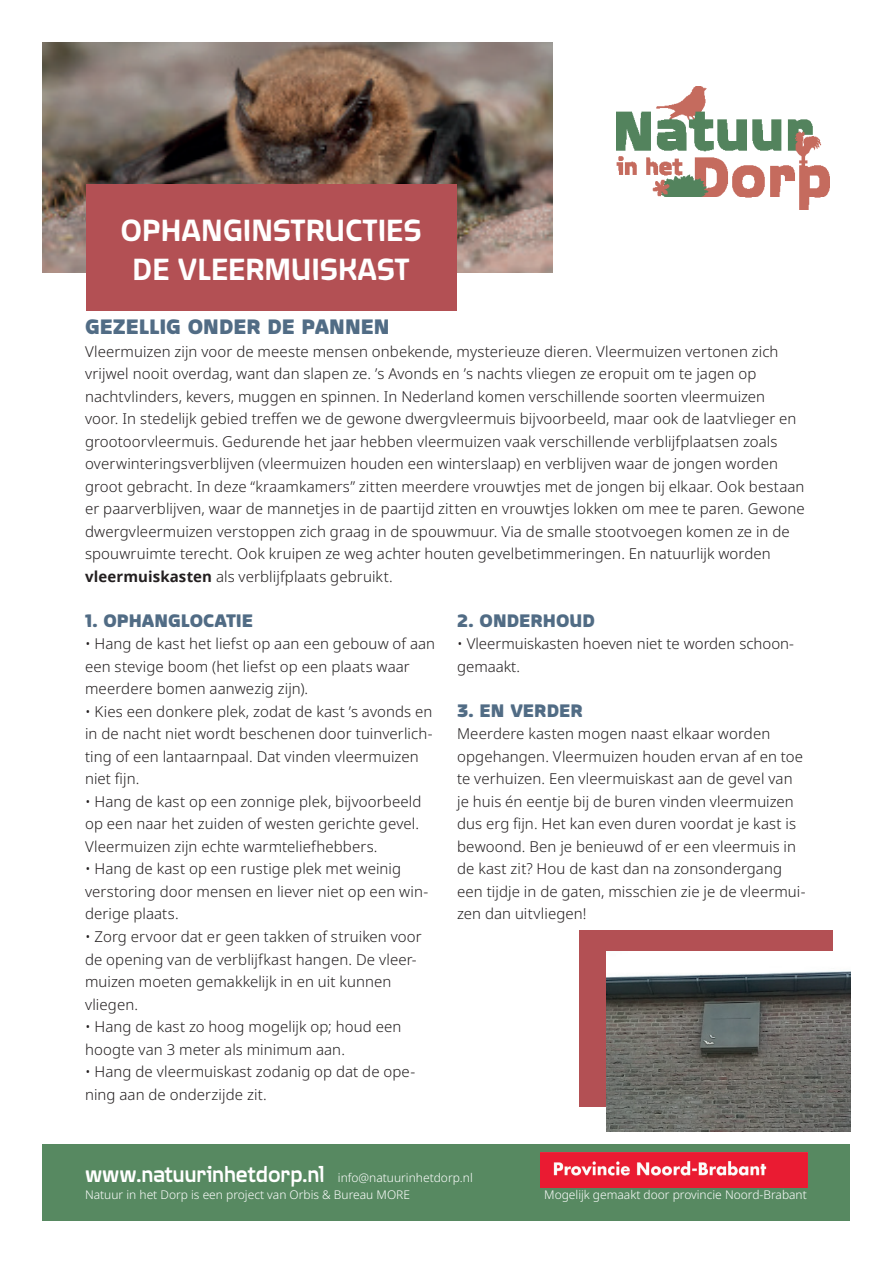
<style>
.page{position:relative;width:893px;height:1263px;background:#fff}
.page>*{position:absolute;margin:0;border:0;box-sizing:border-box;transform-origin:0 0}
.t1{font:500 33px/39.6px "Quagmire";color:#fff;text-align:center}
.t2{font:700 22.5px "Quagmire";color:#516c85}
.t3{font:700 19.5px "Quagmire";color:#516c85}
.t4{font:300 15px/22.5px "Noto Sans";letter-spacing:.005em;color:#231f20}
.t5{font:300 12px/17.4px "Noto Sans";color:#fff}
.s1{font-weight:700}
.s2{font-family:"Quagmire";font-weight:500;font-size:22.5px}
</style>
<div class="page">
<img style="left:43px;top:43px;width:510px;height:229px">
<img style="left:617px;top:86px;width:212px;height:123px">
<div style="left:86px;top:184px;width:370px;height:126px;background:#b35054"></div>
<div style="left:580px;top:931px;width:253px;height:176px;background:#b35054"></div>
<img style="left:606px;top:951px;width:244px;height:181px">
<div style="left:43px;top:1144px;width:807px;height:76px;background:#578961"></div>
<img style="left:540px;top:1153px;width:268px;height:34px">
<h1 class="t1" style="left:120px;top:208px;width:303px">OPHANGINSTRUCTIES<br>DE VLEERMUISKAST</h1>
<h2 class="t2" style="left:85px;top:312px;width:306px">GEZELLIG ONDER DE PANNEN</h2>
<p class="t4" style="left:85px;top:341px;width:721px">Vleermuizen zijn voor de meeste mensen onbekende, mysterieuze dieren. Vleermuizen vertonen zich vrijwel nooit overdag, want dan slapen ze. ’s Avonds en ’s nachts vliegen ze eropuit om te jagen op nachtvlinders, kevers, muggen en spinnen. In Nederland komen verschillende soorten vleermuizen<br>voor. In stedelijk gebied treffen we de gewone dwergvleermuis bijvoorbeeld, maar ook de laatvlieger en grootoorvleermuis. Gedurende het jaar hebben vleermuizen vaak verschillende verblijfplaatsen zoals overwinteringsverblijven (vleermuizen houden een winterslaap) en verblijven waar de jongen worden groot gebracht. In deze “kraamkamers” zitten meerdere vrouwtjes met de jongen bij elkaar. Ook bestaan er paarverblijven, waar de mannetjes in de paartijd zitten en vrouwtjes lokken om mee te paren. Gewone dwergvleermuizen verstoppen zich graag in de spouwmuur. Via de smalle stootvoegen komen ze in de spouwruimte terecht. Ook kruipen ze weg achter houten gevelbetimmeringen. En natuurlijk worden <span class="s1">vleermuiskasten</span> als verblijfplaats gebruikt.</p>
<h3 class="t3" style="left:85px;top:607px;width:169px">1. OPHANGLOCATIE</h3>
<p class="t4" style="left:85px;top:633px;width:352px">• Hang de kast het liefst op aan een gebouw of aan een stevige boom (het liefst op een plaats waar meerdere bomen aanwezig zijn).</p>
<p class="t4" style="left:85px;top:701px;width:349px">• Kies een donkere plek, zodat de kast ’s avonds en in de nacht niet wordt beschenen door tuinverlich&shy;ting of een lantaarnpaal. Dat vinden vleermuizen niet fijn.</p>
<p class="t4" style="left:85px;top:791px;width:338px">• Hang de kast op een zonnige plek, bijvoorbeeld op een naar het zuiden of westen gerichte gevel.<br>Vleermuizen zijn echte warmteliefhebbers.</p>
<p class="t4" style="left:85px;top:858px;width:345px">• Hang de kast op een rustige plek met weinig verstoring door mensen en liever niet op een win&shy;derige plaats.</p>
<p class="t4" style="left:85px;top:926px;width:338px">• Zorg ervoor dat er geen takken of struiken voor de opening van de verblijfkast hangen. De vleer&shy;muizen moeten gemakkelijk in en uit kunnen vliegen.</p>
<p class="t4" style="left:85px;top:1016px;width:318px">• Hang de kast zo hoog mogelijk op; houd een hoogte van 3 meter als minimum aan.</p>
<p class="t4" style="left:85px;top:1061px;width:332px">• Hang de vleermuiskast zodanig op dat de ope&shy;ning aan de onderzijde zit.</p>
<h3 class="t3" style="left:457px;top:607px;width:139px">2. ONDERHOUD</h3>
<p class="t4" style="left:457px;top:633px;width:338px">• Vleermuiskasten hoeven niet te worden schoon&shy;gemaakt.</p>
<h3 class="t3" style="left:457px;top:697px;width:127px">3. EN VERDER</h3>
<p class="t4" style="left:457px;top:723px;width:350px">Meerdere kasten mogen naast elkaar worden opgehangen. Vleermuizen houden ervan af en toe te verhuizen. Een vleermuiskast aan de gevel van je huis én eentje bij de buren vinden vleermuizen dus erg fijn. Het kan even duren voordat je kast is bewoond. Ben je benieuwd of er een vleermuis in de kast zit? Hou de kast dan na zonsondergang een tijdje in de gaten, misschien zie je de vleermui&shy;zen dan uitvliegen!</p>
<p class="t5" style="left:85px;top:1169px;width:389px"><span class="s2">www.natuurinhetdorp.nl</span> info@natuurinhetdorp.nl<br>Natuur in het Dorp is een project van Orbis &amp; Bureau MORE</p>
<p class="t5" style="left:544px;top:1186px;width:264px">Mogelijk gemaakt door provincie Noord-Brabant</p>
</div>
